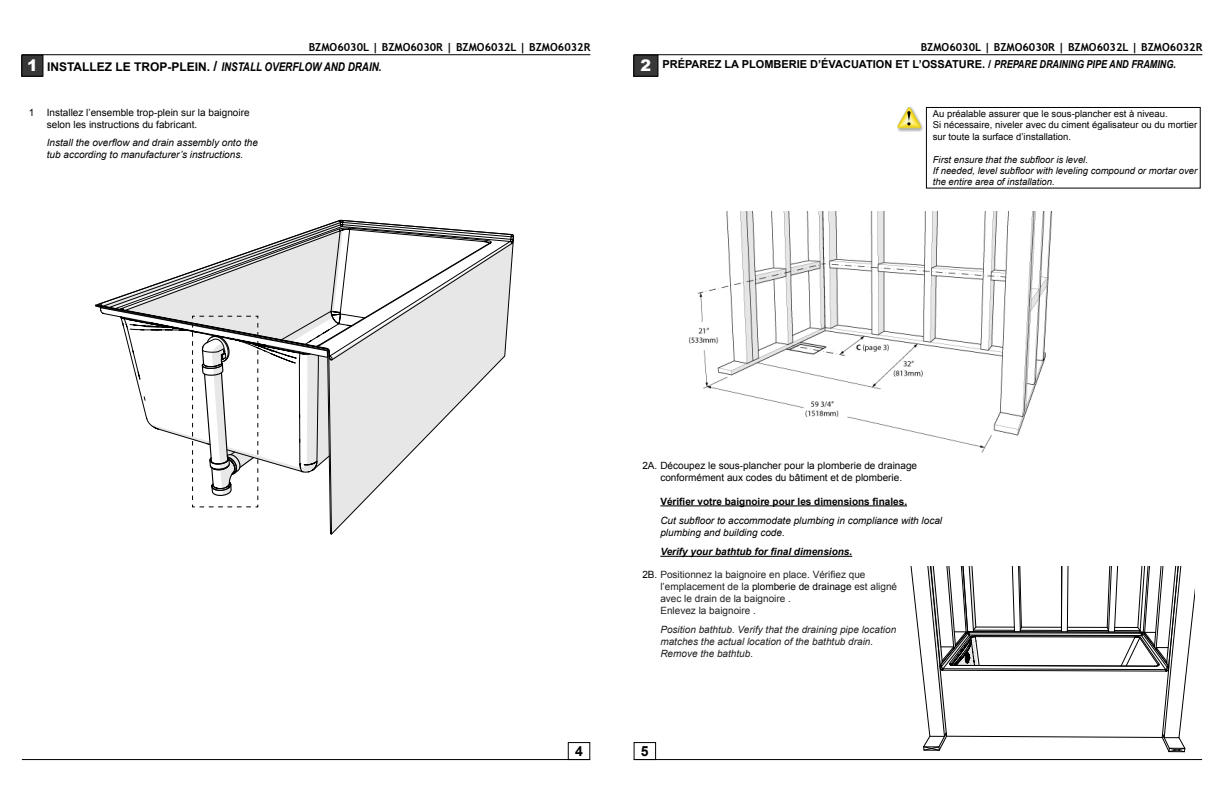
<style>
.page{position:relative;width:1224px;height:792px;background:#fff}
.page>*{position:absolute;margin:0;border:0;box-sizing:border-box;transform-origin:0 0}
.t1{font:900 15.9px "Arial";color:#fff}
.t2{font:700 14px "Arial";color:#000}
.t3{font:italic 700 12px "Arial Narrow";color:#000}
.t4{font:700 11px "Trebuchet MS";color:#000}
.t5{font:700 11px "Arial";color:#000}
.t6{font:10px/12px "Arial";color:#000;text-align:center}
.t7{font:italic 10px/12px "Arial";color:#000}
.t8{font:10px/12px "Arial";color:#231f20}
.t9{font:italic 10px/12px "Arial";color:#231f20}
.t10{font:700 10px "Arial";color:#000}
.t11{font:italic 700 10px "Arial";color:#000}
.t12{font:9.5px/11.4px "Arial";color:#000}
.t13{font:italic 9.5px/11.4px "Arial";color:#000}
.s1{font-family:"Arial";font-style:normal}
.s2{font-family:"Arial";font-style:normal;font-size:14px}
.s3{font-weight:900;font-size:15.9px;color:#fff}
.s4{font-family:"Arial Narrow";font-style:italic}
.s5{color:#000}
</style>
<div class="page">
<div style="left:634px;top:742px;width:22px;height:18px;border:1px solid #000"></div>
<hr style="left:634px;top:759px;width:568px;height:1px;background:#000">
<hr style="left:634px;top:54px;width:568px;height:1px;background:#000">
<hr style="left:22px;top:54px;width:568px;height:1px;background:#000">
<div style="left:22px;top:55px;width:21px;height:21px;background:#383839"></div>
<div style="left:22px;top:55px;width:21px;height:21px;border:1px solid #000"></div>
<div style="left:634px;top:55px;width:24px;height:21px;background:#383839"></div>
<div style="left:634px;top:55px;width:24px;height:21px;border:1px solid #000"></div>
<div style="left:568px;top:742px;width:22px;height:18px;border:1px solid #000"></div>
<hr style="left:22px;top:759px;width:568px;height:1px;background:#000">
<svg style="left:95px;top:219px;width:420px;height:316px"></svg>
<hr style="left:660px;top:505px;width:247px;height:1px;background:#000">
<hr style="left:660px;top:556px;width:192px;height:1px;background:#000">
<img style="left:689px;top:212px;width:363px;height:241px">
<svg style="left:910px;top:566px;width:284px;height:186px"></svg>
<div style="left:926px;top:107px;width:275px;height:82px;border:1px solid #000"></div>
<img style="left:897px;top:125px;width:27px;height:6px">
<img style="left:897px;top:107px;width:25px;height:21px">
<svg style="left:907px;top:111px;width:4px;height:14px"></svg>
<h1 class="t1" style="left:27px;top:54px;width:12px">1</h1>
<p class="t4" style="left:309px;top:40px;width:283px">BZMO6030L | BZMO6030R | BZMO6032L | BZMO6032R</p>
<p class="t4" style="left:921px;top:40px;width:283px">BZMO6030L | BZMO6030R | BZMO6032L | BZMO6032R</p>
<p class="t3" style="left:47px;top:58px;width:336px"><span class="s1">INSTALLEZ LE TROP-PLEIN.</span> <span class="s2">/</span> INSTALL OVERFLOW AND DRAIN.</p>
<p class="t5" style="left:641px;top:57px;width:537px"><span class="s3">2</span> PRÉPAREZ LA PLOMBERIE D’ÉVACUATION ET L’OSSATURE. / <span class="s4">PREPARE DRAINING PIPE AND FRAMING.</span></p>
<p class="t6" style="left:47px;top:106px;width:204px;text-align:left;text-indent:-18px">1 Installez l’ensemble trop-plein sur la baignoire selon les instructions du fabricant.</p>
<p class="t7" style="left:47px;top:137px;width:213px">Install the overflow and drain assembly onto the tub according to manufacturer’s instructions.</p>
<p class="t12" style="left:933px;top:108px;width:266px">Au préalable assurer que le sous-plancher est à niveau.<br>Si nécessaire, niveler avec du ciment égalisateur ou du mortier sur toute la surface d’installation.</p>
<p class="t13" style="left:933px;top:154px;width:266px">First ensure that the subfloor is level.<br>If needed, level subfloor with leveling compound or mortar over the entire area of installation.</p>
<h2 class="t2" style="left:575px;top:742px;width:9px">4</h2>
<p class="t6" style="left:642px;top:459px;width:276px">2A. Découpez le sous-plancher pour la plomberie de drainage conformément aux codes du bâtiment et de plomberie.</p>
<p class="t10" style="left:660px;top:495px;width:248px">Vérifier votre baignoire pour les dimensions finales.</p>
<p class="t7" style="left:660px;top:515px;width:283px">Cut subfloor to accommodate plumbing in compliance with local plumbing and building code.</p>
<p class="t11" style="left:660px;top:545px;width:193px">Verify your bathtub for final dimensions.</p>
<p class="t8" style="left:660px;top:568px;width:238px;text-indent:-18px"><span class="s5">2B.</span> Positionnez la baignoire en place. Vérifiez que l’emplacement de la <span class="s5">plomberie de drainage</span> est aligné avec le drain de la baignoire .<br>Enlevez la baignoire .</p>
<p class="t9" style="left:660px;top:624px;width:237px">Position bathtub. Verify that the draining pipe location matches the actual location of the bathtub drain.<br>Remove the bathtub.</p>
<h2 class="t2" style="left:641px;top:742px;width:9px">5</h2>
</div>
